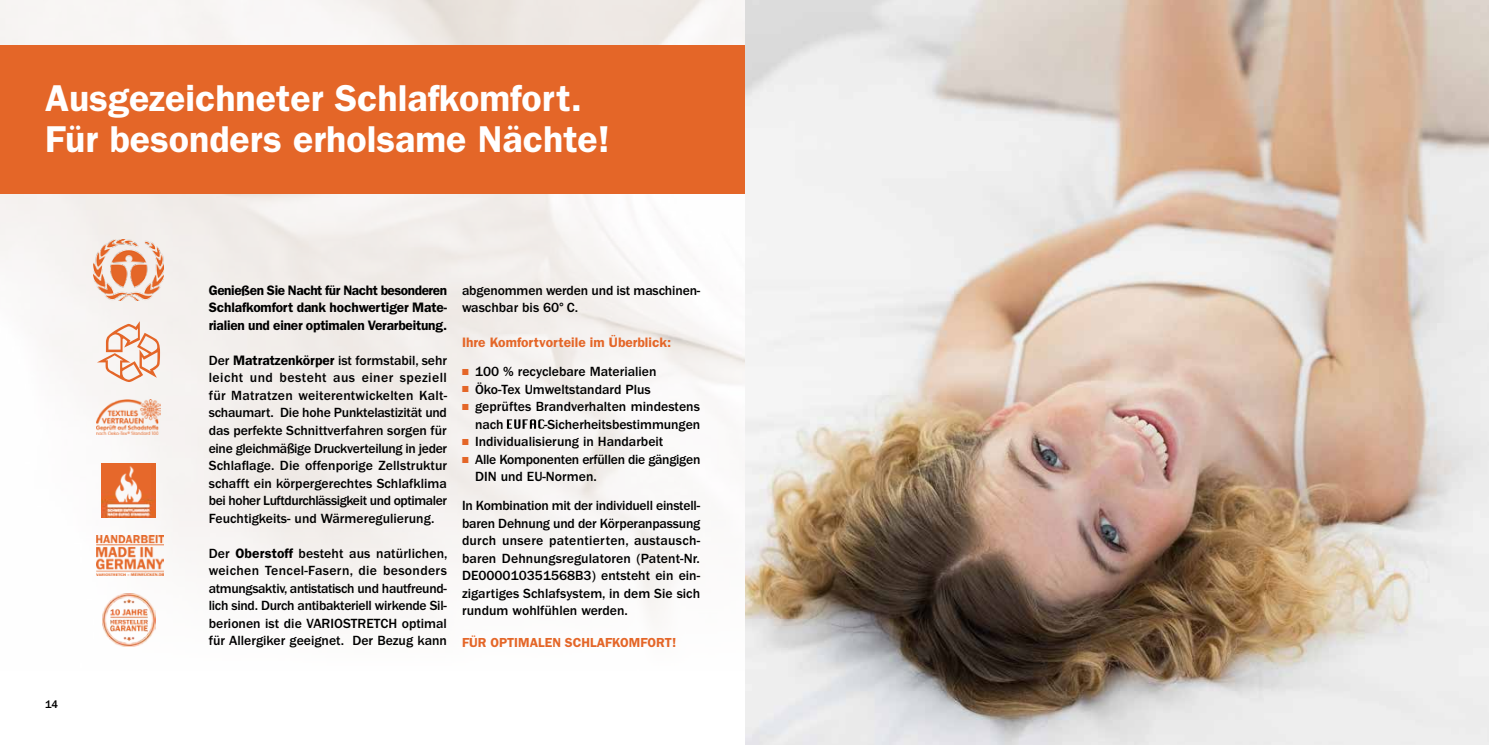
<style>
.page{position:relative;width:1489px;height:745px;background:#fff}
.page>*{position:absolute;margin:0;border:0;box-sizing:border-box;transform-origin:0 0}
.t1{font:600 37.5px/41.2px "ITC Franklin Gothic Std";color:#fff}
.t2{font:500 13.75px/17.5px "ITC Franklin Gothic Std";color:#000;text-align:justify}
.t3{font:600 13.75px/17.5px "ITC Franklin Gothic Std";letter-spacing:-.015em;color:#000;text-align:justify}
.t4{font:500 13.75px/17.5px "ITC Franklin Gothic Std";letter-spacing:-.02em;color:#000}
.t5{font:600 13.75px "ITC Franklin Gothic Std";color:#e46628}
.t6{font:600 13.12px "ITC Franklin Gothic Std";color:#e46628}
.t7{font:500 11.25px "ITC Franklin Gothic Std";color:#000}
.s1{font-weight:600}
.s2{color:#e46628}
</style>
<div class="page">
<img style="left:0;top:0;width:745px;height:647px">
<div style="left:0;top:45px;width:1488px;height:149px;background:#e46628"></div>
<svg style="left:507px;top:419px;width:37px;height:9px"></svg>
<img style="left:745px;top:0;width:743px;height:744px">
<img style="left:93px;top:239px;width:71px;height:61px">
<svg style="left:97px;top:321px;width:63px;height:61px"></svg>
<img style="left:96px;top:534px;width:68px;height:40px">
<img style="left:97px;top:399px;width:63px;height:35px">
<img style="left:101px;top:463px;width:55px;height:54px">
<img style="left:102px;top:593px;width:53px;height:53px">
<h1 class="t1" style="left:45px;top:77px;width:566px">Ausgezeichneter Schlafkomfort.<br>Für besonders erholsame Nächte!</h1>
<p class="t7" style="left:45px;top:697px;width:15px">14</p>
<p class="t3" style="left:209px;top:281px;width:240px">Genießen Sie Nacht für Nacht besonderen Schlafkomfort dank hochwertiger Mate&shy;rialien und einer optimalen Verarbeitung.</p>
<p class="t2" style="left:209px;top:351px;width:240px">Der <span class="s1">Matratzenkörper</span> ist formstabil, sehr leicht und besteht aus einer speziell für Matratzen weiterentwickelten Kalt&shy;schaumart. Die hohe Punktelastizität und das perfekte Schnittverfahren sorgen für eine gleichmäßige Druckverteilung in jeder Schlaflage. Die offenporige Zellstruktur schafft ein körpergerechtes Schlafklima bei hoher Luftdurchlässigkeit und optimaler Feuchtigkeits- und Wärmeregulierung.</p>
<p class="t2" style="left:209px;top:544px;width:240px">Der <span class="s1">Oberstoff</span> besteht aus natürlichen, weichen Tencel-Fasern, die besonders atmungsaktiv, antistatisch und hautfreund&shy;lich sind. Durch antibakteriell wirkende Sil&shy;berionen ist die VARIOSTRETCH optimal für Allergiker geeignet. Der Bezug kann</p>
<p class="t2" style="left:462px;top:281px;width:240px">abgenommen werden und ist maschinen&shy;waschbar bis 60°C.</p>
<p class="t5" style="left:462px;top:334px;width:211px">Ihre Komfortvorteile im Überblick:</p>
<p class="t2" style="left:462px;top:363px;width:196px"><span class="s2">■</span> 100 % recyclebare Materialien</p>
<p class="t2" style="left:462px;top:380px;width:190px"><span class="s2">■</span> Öko-Tex Umweltstandard Plus</p>
<p class="t2" style="left:475px;top:398px;width:226px;text-indent:-13px"><span class="s2">■</span> geprüftes Brandverhalten mindestens nach</p>
<p class="t2" style="left:544px;top:415px;width:157px">-Sicherheitsbestimmungen</p>
<p class="t2" style="left:462px;top:433px;width:203px"><span class="s2">■</span> Individualisierung in Handarbeit</p>
<p class="t4" style="left:475px;top:450px;width:227px;text-indent:-13px"><span class="s2">■</span> Alle Komponenten erfüllen die gängigen<br>DIN und EU-Normen.</p>
<p class="t2" style="left:462px;top:496px;width:240px">In Kombination mit der individuell einstell&shy;baren Dehnung und der Körperanpassung durch unsere patentierten, austausch&shy;baren Dehnungsregulatoren (Patent-Nr.<br>DE000010351568B3) entsteht ein ein&shy;zigartiges Schlafsystem, in dem Sie sich rundum wohlfühlen werden.</p>
<p class="t6" style="left:462px;top:634px;width:216px">FÜR OPTIMALEN SCHLAFKOMFORT!</p>
</div>
